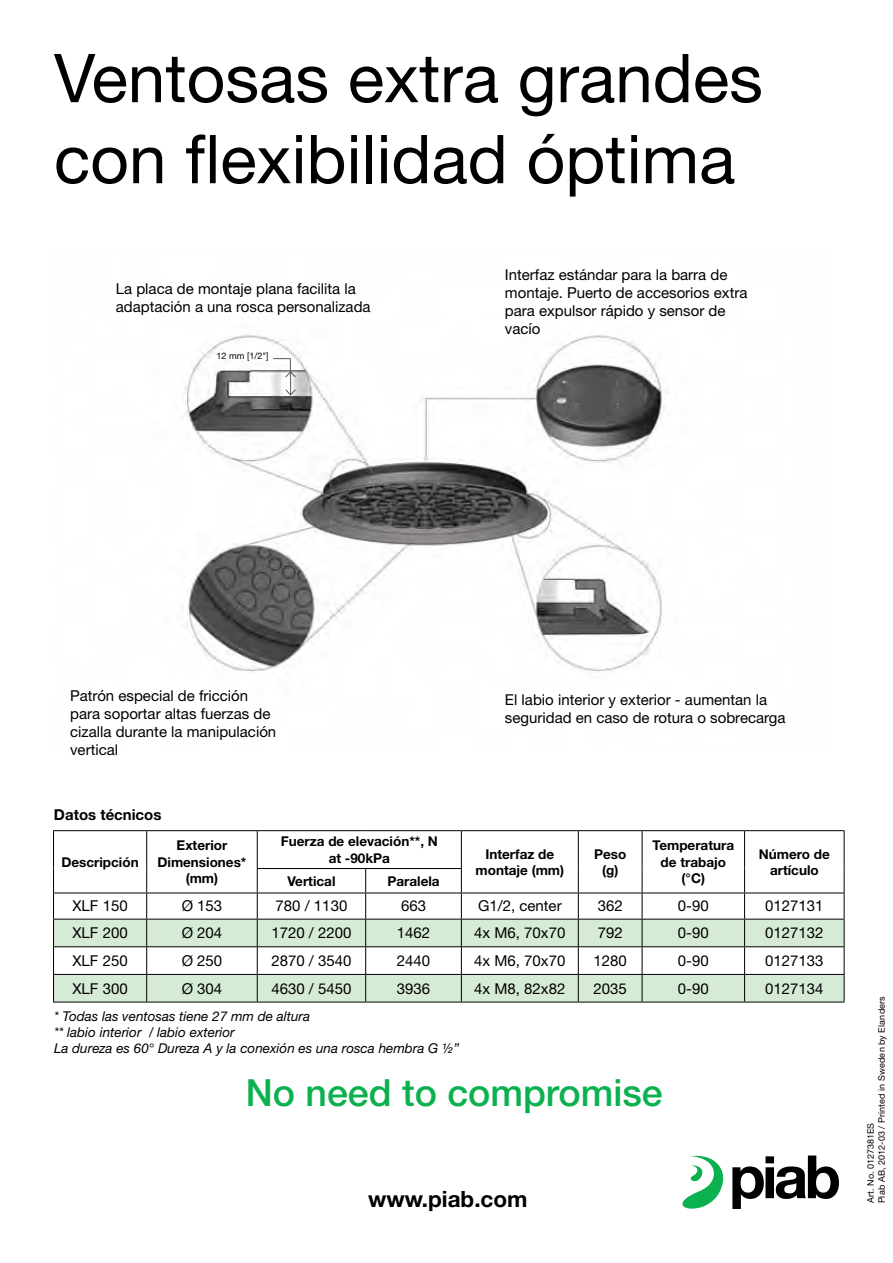
<style>
.page{position:relative;width:893px;height:1263px;background:#fff}
.page>*{position:absolute;margin:0;border:0;box-sizing:border-box;transform-origin:0 0}
.t1{font:67.5px/81px "Helvetica Neue LT Std";color:#000}
.t2{font:500 37.5px "Helvetica Neue LT Std";color:#0bb14e}
.t3{font:700 22.5px "Helvetica Neue LT Std";color:#000}
.t4{font:15px/18px "Helvetica Neue LT Std";color:#000}
.t5{font:700 15px "Helvetica Neue LT Std";color:#000}
.t6{font:700 13.5px/16.2px "Helvetica Neue LT Std";color:#000;text-align:center}
.t7{font:italic 13.5px/16.2px "Helvetica Neue LT Std";color:#000}
.t8{font:9px/10.8px "Helvetica Neue LT Std";letter-spacing:.02em;color:#000}
</style>
<div class="page">
<img style="left:182px;top:333px;width:486px;height:340px">
<svg style="left:682px;top:1156px;width:42px;height:53px"></svg>
<svg style="left:732px;top:1155px;width:107px;height:54px"></svg>
<svg style="left:54px;top:920px;width:790px;height:82px;fill:#d6ebd5"></svg>
<hr style="left:53px;top:830px;width:94px;height:1px;background:#000">
<hr style="left:53px;top:831px;width:1px;height:37px;background:#000">
<hr style="left:147px;top:830px;width:110px;height:1px;background:#000">
<hr style="left:146px;top:831px;width:1px;height:37px;background:#000">
<hr style="left:257px;top:830px;width:109px;height:1px;background:#000">
<hr style="left:257px;top:831px;width:1px;height:37px;background:#000">
<hr style="left:366px;top:830px;width:95px;height:1px;background:#000">
<hr style="left:461px;top:830px;width:117px;height:1px;background:#000">
<hr style="left:461px;top:831px;width:1px;height:37px;background:#000">
<hr style="left:578px;top:830px;width:64px;height:1px;background:#000">
<hr style="left:578px;top:831px;width:1px;height:37px;background:#000">
<hr style="left:642px;top:830px;width:103px;height:1px;background:#000">
<hr style="left:642px;top:831px;width:1px;height:37px;background:#000">
<hr style="left:745px;top:830px;width:99px;height:1px;background:#000">
<hr style="left:744px;top:831px;width:1px;height:37px;background:#000">
<hr style="left:844px;top:831px;width:1px;height:37px;background:#000">
<hr style="left:257px;top:868px;width:109px;height:1px;background:#000">
<hr style="left:366px;top:868px;width:96px;height:1px;background:#000">
<hr style="left:53px;top:893px;width:94px;height:1px;background:#000">
<hr style="left:147px;top:893px;width:110px;height:1px;background:#000">
<hr style="left:257px;top:893px;width:109px;height:1px;background:#000">
<hr style="left:366px;top:893px;width:95px;height:1px;background:#000">
<hr style="left:461px;top:893px;width:117px;height:1px;background:#000">
<hr style="left:578px;top:893px;width:64px;height:1px;background:#000">
<hr style="left:642px;top:893px;width:103px;height:1px;background:#000">
<hr style="left:745px;top:893px;width:99px;height:1px;background:#000">
<hr style="left:53px;top:919px;width:94px;height:1px;background:#000">
<hr style="left:147px;top:919px;width:110px;height:1px;background:#000">
<hr style="left:257px;top:919px;width:109px;height:1px;background:#000">
<hr style="left:366px;top:919px;width:95px;height:1px;background:#000">
<hr style="left:461px;top:919px;width:117px;height:1px;background:#000">
<hr style="left:578px;top:919px;width:64px;height:1px;background:#000">
<hr style="left:642px;top:919px;width:103px;height:1px;background:#000">
<hr style="left:745px;top:919px;width:99px;height:1px;background:#000">
<hr style="left:53px;top:946px;width:94px;height:1px;background:#000">
<hr style="left:147px;top:946px;width:110px;height:1px;background:#000">
<hr style="left:257px;top:946px;width:109px;height:1px;background:#000">
<hr style="left:366px;top:946px;width:95px;height:1px;background:#000">
<hr style="left:461px;top:946px;width:117px;height:1px;background:#000">
<hr style="left:578px;top:946px;width:64px;height:1px;background:#000">
<hr style="left:642px;top:946px;width:103px;height:1px;background:#000">
<hr style="left:745px;top:946px;width:99px;height:1px;background:#000">
<hr style="left:53px;top:974px;width:94px;height:1px;background:#000">
<svg style="left:53px;top:868px;width:1px;height:134px"></svg>
<hr style="left:147px;top:974px;width:110px;height:1px;background:#000">
<svg style="left:146px;top:868px;width:1px;height:134px"></svg>
<hr style="left:257px;top:974px;width:109px;height:1px;background:#000">
<svg style="left:257px;top:869px;width:1px;height:133px"></svg>
<hr style="left:366px;top:974px;width:95px;height:1px;background:#000">
<svg style="left:365px;top:869px;width:1px;height:133px"></svg>
<hr style="left:461px;top:974px;width:117px;height:1px;background:#000">
<svg style="left:461px;top:869px;width:1px;height:133px"></svg>
<hr style="left:578px;top:974px;width:64px;height:1px;background:#000">
<svg style="left:578px;top:868px;width:1px;height:134px"></svg>
<hr style="left:642px;top:974px;width:103px;height:1px;background:#000">
<svg style="left:642px;top:868px;width:1px;height:134px"></svg>
<hr style="left:745px;top:974px;width:99px;height:1px;background:#000">
<svg style="left:744px;top:868px;width:1px;height:134px"></svg>
<svg style="left:844px;top:868px;width:1px;height:134px"></svg>
<hr style="left:53px;top:1002px;width:94px;height:1px;background:#000">
<hr style="left:147px;top:1002px;width:110px;height:1px;background:#000">
<hr style="left:257px;top:1002px;width:109px;height:1px;background:#000">
<hr style="left:366px;top:1002px;width:95px;height:1px;background:#000">
<hr style="left:461px;top:1002px;width:117px;height:1px;background:#000">
<hr style="left:578px;top:1002px;width:64px;height:1px;background:#000">
<hr style="left:642px;top:1002px;width:103px;height:1px;background:#000">
<hr style="left:745px;top:1002px;width:99px;height:1px;background:#000">
<svg style="left:273px;top:358px;width:23px;height:38px"></svg>
<h1 class="t1" style="left:54px;top:37px;width:710px">Ventosas extra grandes con flexibilidad óptima</h1>
<p class="t4" style="left:116px;top:279px;width:256px">La placa de montaje plana facilita la adaptación a una rosca personalizada</p>
<p class="t8" style="left:217px;top:351px;width:53px">12 mm [1/2"]</p>
<p class="t4" style="left:505px;top:265px;width:244px">Interfaz estándar para la barra de montaje. Puerto de accesorios extra para expulsor rápido y sensor de vacío</p>
<p class="t4" style="left:70px;top:686px;width:208px">Patrón especial de fricción para soportar altas fuerzas de cizalla durante la manipulación vertical</p>
<p class="t4" style="left:505px;top:690px;width:282px">El labio interior y exterior - aumentan la seguridad en caso de rotura o sobrecarga</p>
<p class="t5" style="left:54px;top:805px;width:109px">Datos técnicos</p>
<p class="t6" style="left:61px;top:853px;width:79px">Descripción</p>
<p class="t6" style="left:157px;top:837px;width:90px">Exterior<br>Dimensiones* (mm)</p>
<p class="t6" style="left:281px;top:833px;width:159px">Fuerza de elevación**, N at -90kPa</p>
<p class="t6" style="left:287px;top:872px;width:49px">Vertical</p>
<p class="t6" style="left:387px;top:872px;width:54px">Paralela</p>
<p class="t6" style="left:475px;top:845px;width:90px">Interfaz de montaje (mm)</p>
<p class="t6" style="left:594px;top:845px;width:34px">Peso (g)</p>
<p class="t6" style="left:653px;top:837px;width:83px">Temperatura de trabajo (°C)</p>
<p class="t6" style="left:759px;top:845px;width:72px">Número de artículo</p>
<p class="t4" style="left:72px;top:897px;width:57px">XLF 150</p>
<p class="t4" style="left:182px;top:897px;width:42px">Ø 153</p>
<p class="t4" style="left:276px;top:897px;width:73px">780 / 1130</p>
<p class="t4" style="left:401px;top:897px;width:27px">663</p>
<p class="t4" style="left:478px;top:897px;width:85px">G1/2, center</p>
<p class="t4" style="left:598px;top:897px;width:27px">362</p>
<p class="t4" style="left:678px;top:897px;width:32px">0-90</p>
<p class="t4" style="left:765px;top:897px;width:60px">0127131</p>
<p class="t4" style="left:72px;top:924px;width:57px">XLF 200</p>
<p class="t4" style="left:182px;top:924px;width:42px">Ø 204</p>
<p class="t4" style="left:271px;top:924px;width:82px">1720 / 2200</p>
<p class="t4" style="left:397px;top:924px;width:35px">1462</p>
<p class="t4" style="left:474px;top:924px;width:93px">4x M6, 70x70</p>
<p class="t4" style="left:598px;top:924px;width:27px">792</p>
<p class="t4" style="left:678px;top:924px;width:32px">0-90</p>
<p class="t4" style="left:765px;top:924px;width:60px">0127132</p>
<p class="t4" style="left:72px;top:951px;width:57px">XLF 250</p>
<p class="t4" style="left:182px;top:951px;width:42px">Ø 250</p>
<p class="t4" style="left:271px;top:951px;width:82px">2870 / 3540</p>
<p class="t4" style="left:397px;top:951px;width:35px">2440</p>
<p class="t4" style="left:474px;top:951px;width:93px">4x M6, 70x70</p>
<p class="t4" style="left:593px;top:951px;width:35px">1280</p>
<p class="t4" style="left:678px;top:951px;width:32px">0-90</p>
<p class="t4" style="left:765px;top:951px;width:60px">0127133</p>
<p class="t4" style="left:72px;top:979px;width:57px">XLF 300</p>
<p class="t4" style="left:182px;top:979px;width:42px">Ø 304</p>
<p class="t4" style="left:271px;top:979px;width:82px">4630 / 5450</p>
<p class="t4" style="left:397px;top:979px;width:35px">3936</p>
<p class="t4" style="left:474px;top:979px;width:93px">4x M8, 82x82</p>
<p class="t4" style="left:593px;top:979px;width:35px">2035</p>
<p class="t4" style="left:678px;top:979px;width:32px">0-90</p>
<p class="t4" style="left:765px;top:979px;width:60px">0127134</p>
<p class="t7" style="left:54px;top:1007px;width:407px">* Todas las ventosas tiene 27 mm de altura<br>** labio interior / labio exterior<br>La dureza es 60° Dureza A y la conexión es una rosca hembra G ½”</p>
<h2 class="t2" style="left:246px;top:1070px;width:418px">No need to compromise</h2>
<h3 class="t3" style="left:368px;top:1185px;width:161px">www.piab.com</h3>
<p class="t8" style="left:865px;top:1203px;width:209px;rotate:-90deg">Art. No. 0127381ES<br>Piab AB, 2012-03 / Printed in Sweden by Elanders</p>
</div>
